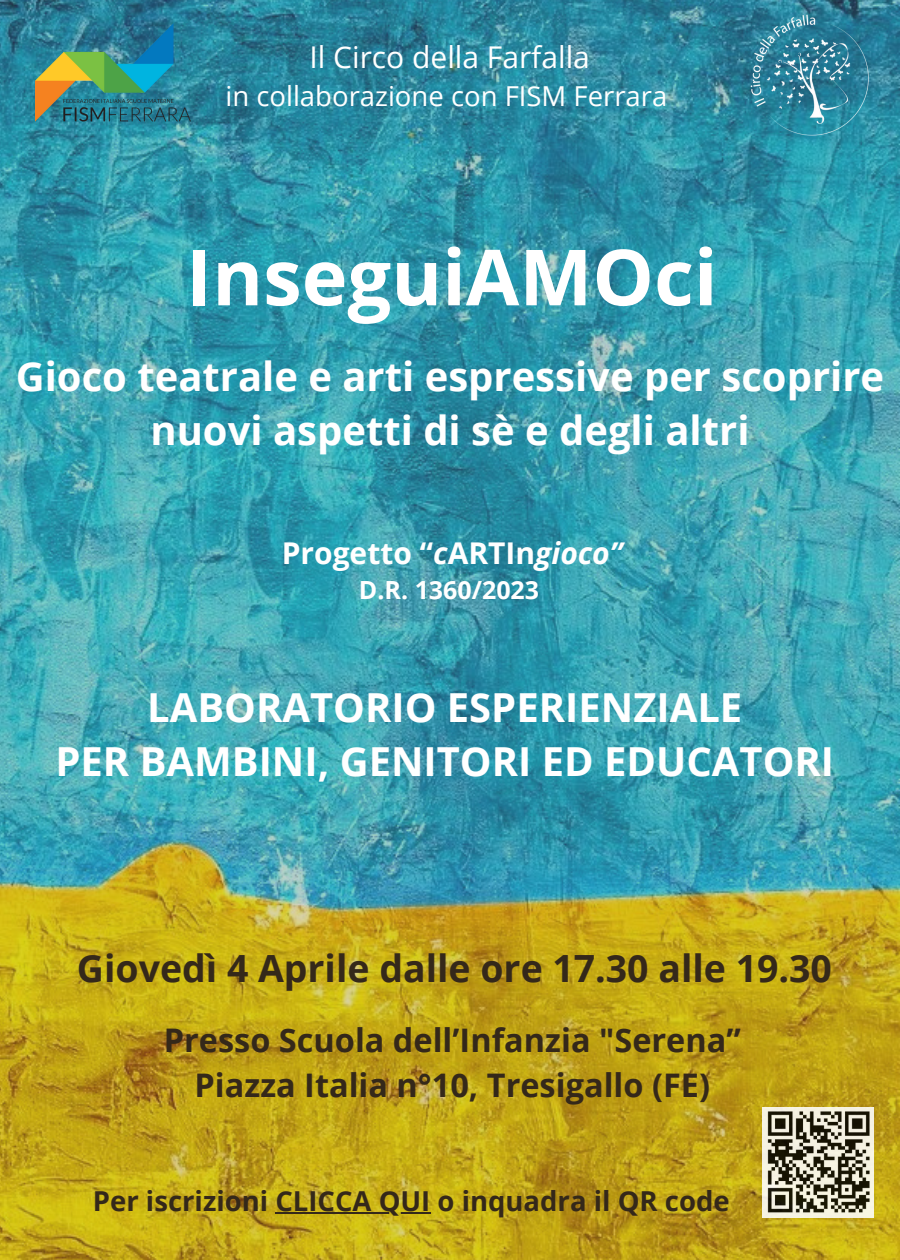
<style>
.page{position:relative;width:900px;height:1260px;background:#fff}
.page>*{position:absolute;margin:0;border:0;box-sizing:border-box;transform-origin:0 0}
.t1{font:700 77.5px "Open Sans";color:#fff}
.t2{font:700 40px/54.5px "Open Sans";color:#fff;text-align:center}
.t3{font:700 37.5px "Open Sans";color:#34281a}
.t4{font:700 32.5px/45px "Open Sans";color:#34281a;text-align:center}
.t5{font:700 30px "Open Sans";color:#fff}
.t6{font:30px "Open Sans";color:#fff}
.t7{font:700 27.5px "Open Sans";color:#34281a}
.t8{font:27.5px "Open Sans";color:#fff}
.t9{font:700 25px "Open Sans";color:#fff}
.s1{font-style:italic}
</style>
<div class="page">
<img style="left:0;top:0;width:900px;height:1260px">
<img style="left:747px;top:12px;width:126px;height:125px">
<img style="left:35px;top:23px;width:156px;height:102px">
<img style="left:763px;top:1107px;width:111px;height:111px">
<hr style="left:275px;top:1212px;width:155px;height:2px;background:#34281a">
<p class="t6" style="left:310px;top:36px;width:282px">Il Circo della Farfalla</p>
<h1 class="t8" style="left:225px;top:76px;width:443px">in collaborazione con FISM Ferrara</h1>
<h5 class="t1" style="left:187px;top:223px;width:532px">InseguiAMOci</h5>
<p class="t2" style="left:16px;top:348px;width:870px">Gioco teatrale e arti espressive per scoprire nuovi aspetti di sè e degli altri</p>
<h5 class="t5" style="left:282px;top:532px;width:343px">Progetto “<span class="s1">c</span>ARTIn<span class="s1">gioco”</span></h5>
<h5 class="t9" style="left:359px;top:573px;width:182px">D.R. 1360/2023</h5>
<p class="t2" style="left:55px;top:679px;width:780px">LABORATORIO ESPERIENZIALE<br>PER BAMBINI, GENITORI ED EDUCATORI</p>
<h3 class="t3" style="left:77px;top:942px;width:757px">Giovedì 4 Aprile dalle ore 17.30 alle 19.30</h3>
<h2 class="t4" style="left:164px;top:1016px;width:579px">Presso Scuola dell’Infanzia "Serena”<br>Piazza Italia n°10, Tresigallo (FE)</h2>
<h3 class="t7" style="left:93px;top:1181px;width:638px">Per iscrizioni CLICCA QUI o inquadra il QR code</h3>
</div>
